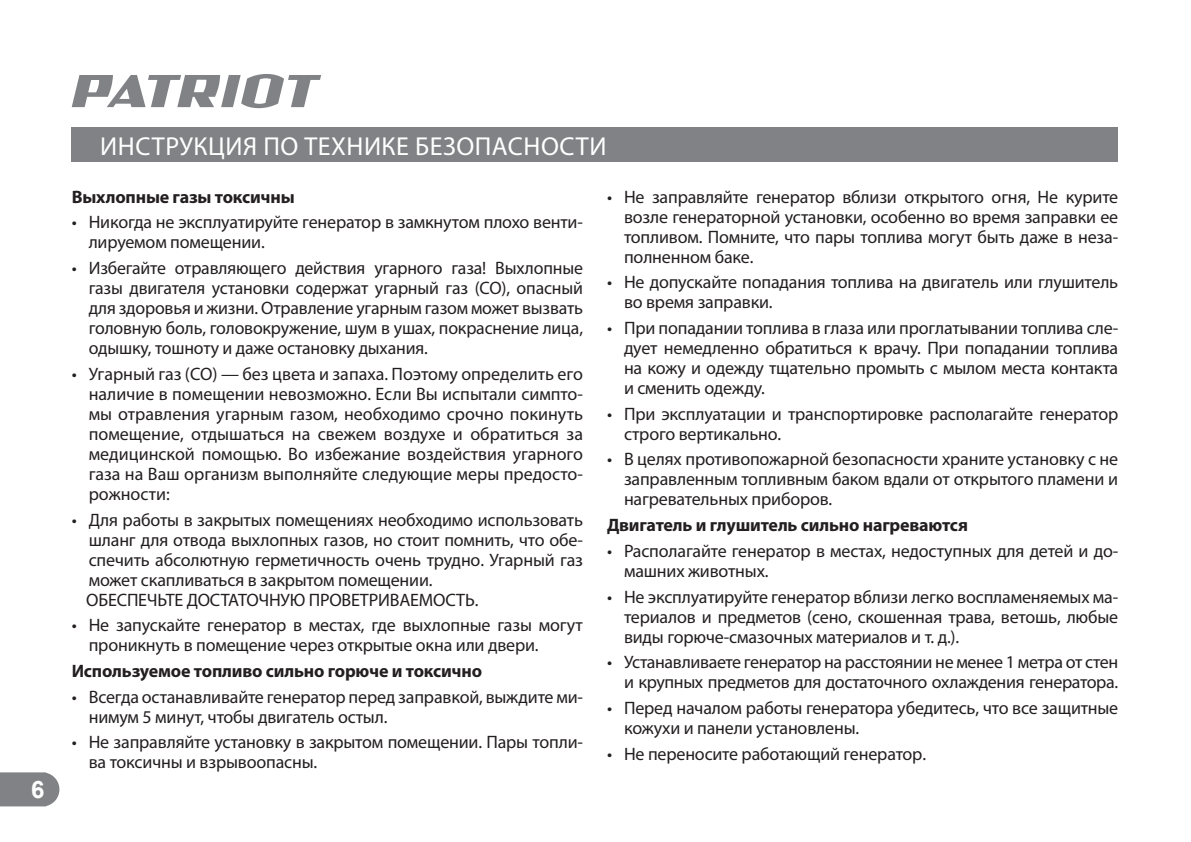
<style>
.page{position:relative;width:1191px;height:842px;background:#fff}
.page>*{position:absolute;margin:0;border:0;box-sizing:border-box;transform-origin:0 0}
.t1{font:26px "Myriad Pro";letter-spacing:.02em;color:#fff}
.t2{font:700 24px "Arial";color:#fff}
.t3{font:18px/20px "Myriad Pro";letter-spacing:-.01em;color:#231f20}
.t4{font:700 18px "Myriad Pro";letter-spacing:-.01em;color:#231f20}
</style>
<div class="page">
<svg style="left:0;top:772px;width:59px;height:34px;background:#888a8c"></svg>
<svg style="left:72px;top:74px;width:249px;height:34px"></svg>
<div style="left:72px;top:128px;width:1046px;height:34px;background:#808285"></div>
<h2 class="t2" style="left:31px;top:775px;width:15px">6</h2>
<h1 class="t1" style="left:100px;top:133px;width:508px">ИНСТРУКЦИЯ ПО ТЕХНИКЕ БЕЗОПАСНОСТИ</h1>
<p class="t4" style="left:72px;top:188px;width:224px">Выхлопные газы токсичны</p>
<p class="t3" style="left:89px;top:213px;width:496px;text-indent:-17px">• Никогда не эксплуатируйте генератор в замкнутом плохо венти&shy;лируемом помещении.</p>
<p class="t3" style="left:89px;top:258px;width:496px;text-align:justify;text-indent:-17px">• Избегайте отравляющего действия угарного газа! Выхлопные газы двигателя установки содержат угарный газ (СО), опасный для здоровья и жизни. Отравление угарным газом может вызвать головную боль, головокружение, шум в ушах, покраснение лица, одышку, тошноту и даже остановку дыхания.</p>
<p class="t3" style="left:89px;top:364px;width:496px;text-align:justify;text-indent:-17px">• Угарный газ (СО) — без цвета и запаха. Поэтому определить его наличие в помещении невозможно. Если Вы испытали симпто&shy;мы отравления угарным газом, необходимо срочно покинуть помещение, отдышаться на свежем воздухе и обратиться за медицинской помощью. Во избежание воздействия угарного газа на Ваш организм выполняйте следующие меры предосто&shy;рожности:</p>
<p class="t3" style="left:86px;top:510px;width:498px;text-indent:-15px">• Для работы в закрытых помещениях необходимо использовать шланг для отвода выхлопных газов, но стоит помнить, что обе&shy;спечить абсолютную герметичность очень трудно. Угарный газ может скапливаться в закрытом помещении.<br>ОБЕСПЕЧЬТЕ ДОСТАТОЧНУЮ ПРОВЕТРИВАЕМОСТЬ.</p>
<p class="t3" style="left:89px;top:615px;width:496px;text-indent:-17px">• Не запускайте генератор в местах, где выхлопные газы могут проникнуть в помещение через открытые окна или двери.</p>
<p class="t4" style="left:72px;top:662px;width:412px">Используемое топливо сильно горюче и токсично</p>
<p class="t3" style="left:89px;top:687px;width:496px;text-indent:-17px">• Всегда останавливайте генератор перед заправкой, выждите ми&shy;нимум 5 минут, чтобы двигатель остыл.</p>
<p class="t3" style="left:89px;top:732px;width:496px;text-indent:-17px">• Не заправляйте установку в закрытом помещении. Пары топли&shy;ва токсичны и взрывоопасны.</p>
<p class="t3" style="left:624px;top:187px;width:496px;text-align:justify;text-indent:-17px">• Не заправляйте генератор вблизи открытого огня, Не курите возле генераторной установки, особенно во время заправки ее топливом. Помните, что пары топлива могут быть даже в неза&shy;полненном баке.</p>
<p class="t3" style="left:624px;top:273px;width:496px;text-indent:-17px">• Не допускайте попадания топлива на двигатель или глушитель во время заправки.</p>
<p class="t3" style="left:624px;top:318px;width:496px;text-align:justify;text-indent:-17px">• При попадании топлива в глаза или проглатывании топлива сле&shy;дует немедленно обратиться к врачу. При попадании топлива на кожу и одежду тщательно промыть с мылом места контакта и сменить одежду.</p>
<p class="t3" style="left:624px;top:404px;width:496px;text-indent:-17px">• При эксплуатации и транспортировке располагайте генератор строго вертикально.</p>
<p class="t3" style="left:624px;top:450px;width:496px;text-align:justify;text-indent:-17px">• В целях противопожарной безопасности храните установку с не заправленным топливным баком вдали от открытого пламени и нагревательных приборов.</p>
<p class="t4" style="left:607px;top:516px;width:363px">Двигатель и глушитель сильно нагреваются</p>
<p class="t3" style="left:624px;top:541px;width:496px;text-indent:-17px">• Располагайте генератор в местах, недоступных для детей и до&shy;машних животных.</p>
<p class="t3" style="left:624px;top:587px;width:496px;text-align:justify;text-indent:-17px">• Не эксплуатируйте генератор вблизи легко воспламеняемых ма&shy;териалов и предметов (сено, скошенная трава, ветошь, любые виды горюче-смазочных материалов и т. д.).</p>
<p class="t3" style="left:607px;top:652px;width:513px;text-align:right">• Устанавливаете генератор на расстоянии не менее 1 метра от стен и крупных предметов для достаточного охлаждения генератора.</p>
<p class="t3" style="left:624px;top:698px;width:496px;text-indent:-17px">• Перед началом работы генератора убедитесь, что все защитные кожухи и панели установлены.</p>
<p class="t3" style="left:607px;top:744px;width:321px">• Не переносите работающий генератор.</p>
</div>
